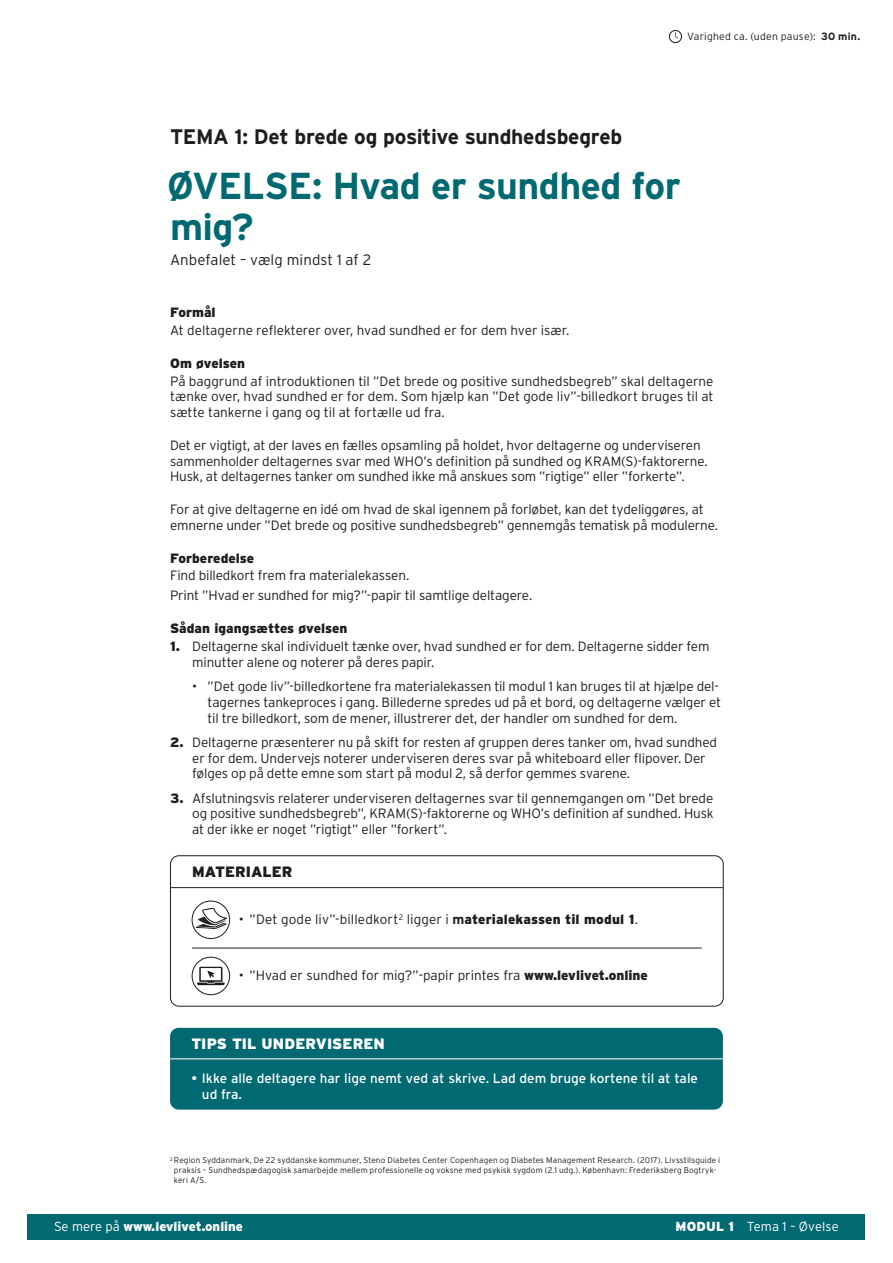
<style>
.page{position:relative;width:893px;height:1263px;background:#fff}
.page>*{position:absolute;margin:0;border:0;box-sizing:border-box;transform-origin:0 0}
.t1{font:700 37.5px/40.5px "Interstate";letter-spacing:-.015em;color:#006971}
.t2{font:700 21px "Interstate";letter-spacing:-.015em;color:#1d1d1b}
.t3{font:300 15px "Interstate";letter-spacing:.005em;color:#1d1d1b}
.t4{font:900 15px "Interstate";letter-spacing:.01em;color:#fff}
.t5{font:900 15px "Interstate";color:#1d1d1b}
.t6{font:300 13.5px/15.8px "Interstate";letter-spacing:-.01em;color:#1d1d1b}
.t7{font:13.5px/15.8px "Interstate";color:#fff}
.t8{font:300 13.5px "Interstate";letter-spacing:.01em;color:#1d1d1b}
.t9{font:900 13.5px "Interstate";color:#1d1d1b}
.t10{font:900 13.05px "Interstate";color:#fff}
.t11{font:300 13.05px "Interstate";letter-spacing:.01em;color:#fff}
.t12{font:300 10.5px "Interstate";letter-spacing:.02em;color:#1d1d1b}
.t13{font:300 8.25px/9.9px "Interstate";letter-spacing:.015em;color:#1d1d1b}
.s1{font-weight:700}
.s2{font-weight:900}
.s3{font-weight:300}
</style>
<div class="page">
<hr style="left:171px;top:887px;width:552px;height:1px;background:#1d1d1b">
<hr style="left:192px;top:948px;width:510px;height:1px;background:#1d1d1b">
<div style="left:170px;top:855px;width:554px;height:151px;border:1px solid #1d1d1b;border-radius:9px"></div>
<div style="left:192px;top:901px;width:38px;height:38px;border:1px solid #1d1d1b;border-radius:50%"></div>
<svg style="left:196px;top:907px;width:32px;height:23px"></svg>
<svg style="left:192px;top:957px;width:38px;height:38px"></svg>
<svg style="left:197px;top:967px;width:28px;height:18px"></svg>
<div style="left:192px;top:957px;width:38px;height:38px;border:1px solid #1d1d1b;border-radius:50%"></div>
<div style="left:170px;top:1028px;width:553px;height:81px;background:#006971;border-radius:9px"></div>
<hr style="left:170px;top:1058px;width:553px;height:1px;background:#fff">
<div style="left:28px;top:1214px;width:837px;height:25px;background:#006971"></div>
<div style="left:669px;top:30px;width:13px;height:13px;border:1px solid #1d1d1b;border-radius:50%"></div>
<p class="t12" style="left:687px;top:30px;width:175px">Varighed ca. (uden pause): <span class="s1">30 min.</span></p>
<h2 class="t2" style="left:170px;top:125px;width:454px">TEMA 1: Det brede og positive sundhedsbegreb</h2>
<h1 class="t1" style="left:167px;top:166px;width:515px">ØVELSE: Hvad er sundhed for mig?</h1>
<p class="t3" style="left:170px;top:251px;width:203px">Anbefalet – vælg mindst 1 af 2</p>
<p class="t9" style="left:170px;top:304px;width:47px">Formål</p>
<p class="t6" style="left:170px;top:322px;width:401px">At deltagerne reflekterer over, hvad sundhed er for dem hver især.</p>
<p class="t9" style="left:170px;top:355px;width:77px">Om øvelsen</p>
<p class="t6" style="left:170px;top:373px;width:545px;text-align:justify">På baggrund af introduktionen til ”Det brede og positive sundhedsbegreb” skal deltagerne tænke over, hvad sundhed er for dem. Som hjælp kan ”Det gode liv”-billedkort bruges til at sætte tankerne i gang og til at fortælle ud fra.</p>
<p class="t6" style="left:170px;top:437px;width:539px">Det er vigtigt, at der laves en fælles opsamling på holdet, hvor deltagerne og underviseren sammenholder deltagernes svar med WHO’s definition på sundhed og KRAM(S)-faktorerne.<br>Husk, at deltagernes tanker om sundhed ikke må anskues som ”rigtige” eller ”forkerte”.</p>
<p class="t6" style="left:170px;top:501px;width:550px">For at give deltagerne en idé om hvad de skal igennem på forløbet, kan det tydeliggøres, at emnerne under ”Det brede og positive sundhedsbegreb” gennemgås tematisk på modulerne.</p>
<p class="t9" style="left:170px;top:550px;width:86px">Forberedelse</p>
<p class="t6" style="left:170px;top:566px;width:364px;line-height:20px">Find billedkort frem fra materialekassen.<br>Print ”Hvad er sundhed for mig?”-papir til samtlige deltagere.</p>
<p class="t9" style="left:170px;top:620px;width:179px">Sådan igangsættes øvelsen</p>
<p class="t6" style="left:192px;top:638px;width:519px;text-indent:-22px"><span class="s2">1.</span> Deltagerne skal individuelt tænke over, hvad sundhed er for dem. Deltagerne sidder fem minutter alene og noterer på deres papir.</p>
<p class="t6" style="left:208px;top:678px;width:515px;text-indent:-15px">• ”Det gode liv”-billedkortene fra materialekassen til modul 1 kan bruges til at hjælpe del&shy;tagernes tankeproces i gang. Billederne spredes ud på et bord, og deltagerne vælger et til tre billedkort, som de mener, illustrerer det, der handler om sundhed for dem.</p>
<p class="t6" style="left:192px;top:734px;width:526px;text-indent:-22px"><span class="s2">2.</span> Deltagerne præsenterer nu på skift for resten af gruppen deres tanker om, hvad sundhed er for dem. Undervejs noterer underviseren deres svar på whiteboard eller flipover. Der følges op på dette emne som start på modul 2, så derfor gemmes svarene.</p>
<p class="t6" style="left:192px;top:790px;width:523px;text-align:justify;text-indent:-22px"><span class="s2">3.</span> Afslutningsvis relaterer underviseren deltagernes svar til gennemgangen om ”Det brede og positive sundhedsbegreb”, KRAM(S)-faktorerne og WHO’s definition af sundhed. Husk at der ikke er noget ”rigtigt” eller ”forkert”.</p>
<p class="t5" style="left:192px;top:863px;width:102px">MATERIALER</p>
<p class="t8" style="left:239px;top:911px;width:401px">• ”Det gode liv”-billedkort<sup>2</sup> ligger i <span class="s1">m</span><span class="s2">aterialekassen til modul 1</span>.</p>
<p class="t6" style="left:239px;top:968px;width:410px">• ”Hvad er sundhed for mig?”-papir printes fra <span class="s2">www.levlivet.online</span></p>
<p class="t4" style="left:191px;top:1034px;width:195px">TIPS TIL UNDERVISEREN</p>
<p class="t7" style="left:202px;top:1070px;width:498px;text-indent:-11px">• Ikke alle deltagere har lige nemt ved at skrive. Lad dem bruge kortene til at tale ud fra.</p>
<p class="t13" style="left:174px;top:1155px;width:548px;text-indent:-4px"><sup>2</sup> Region Syddanmark, De 22 syddanske kommuner, Steno Diabetes Center Copenhagen og Diabetes Management Research. (2017). Livsstilsguide i praksis – Sundhedspædagogisk samarbejde mellem professionelle og voksne med psykisk sygdom (2.1 udg.). København: Frederiksberg Bogtryk&shy;keri A/S.</p>
<p class="t10" style="left:54px;top:1218px;width:191px"><span class="s3">Se mere på</span> www.levlivet.online</p>
<p class="t11" style="left:675px;top:1218px;width:165px"><span class="s2">MODUL 1</span> Tema 1 – Øvelse</p>
</div>
